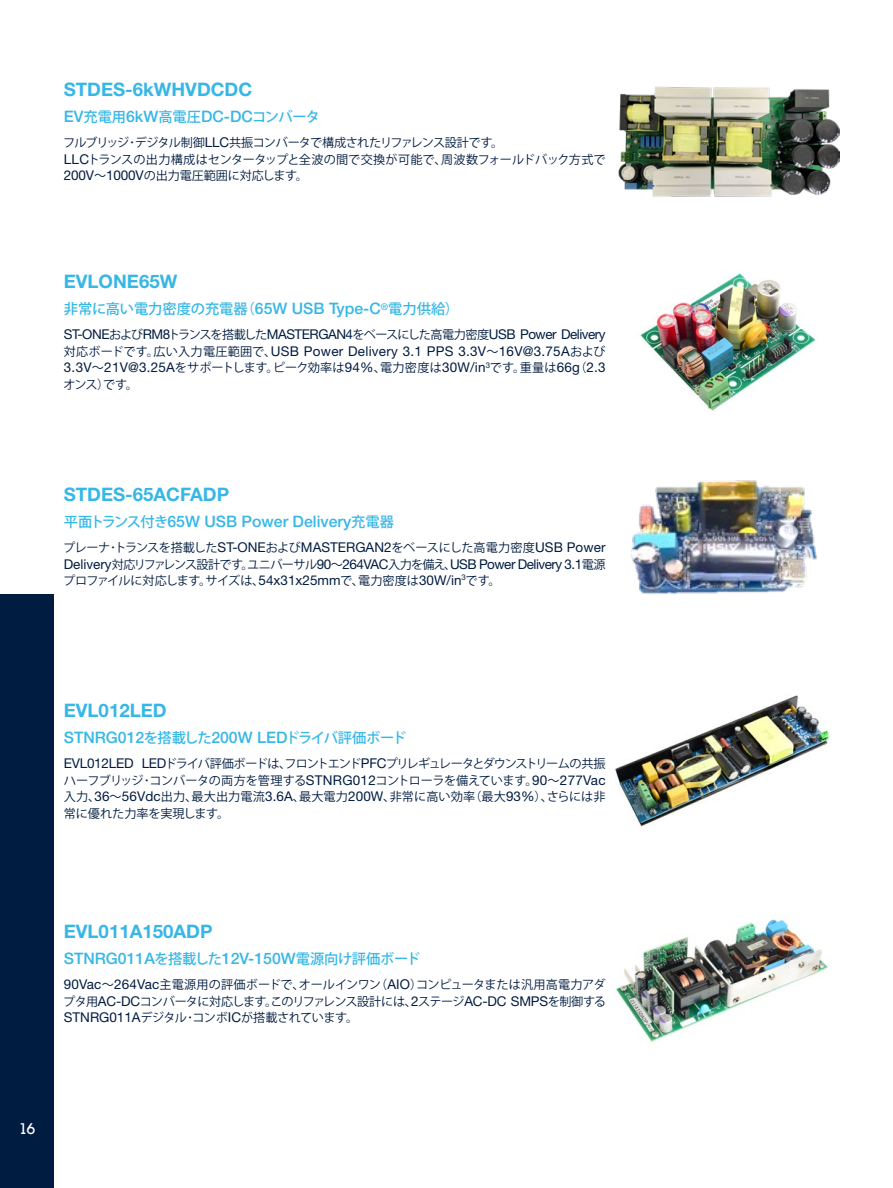
<style>
.page{position:relative;width:893px;height:1188px;background:#fff}
.page>*{position:absolute;margin:0;border:0;box-sizing:border-box;transform-origin:0 0}
.t1{font:700 18.6px "Helvetica Neue LT Std";color:#36b7e6}
.t2{font:500 15.75px "Helvetica Neue LT Std";color:#36b7e6}
.t3{font:500 15px "Lubalin Graph Std";color:#fff}
.t4{font:500 14.25px "Koz Go Pro";color:#36b7e6}
.t5{font:13.5px/16.5px "Helvetica Neue LT Std";letter-spacing:-.035em;color:#001c40}
.t6{font:12.15px/16.5px "Koz Go Pro";letter-spacing:-.02em;color:#001c40;text-align:justify}
.t7{font:12.15px/16.5px "Koz Go Pro";color:#001c40}
.t8{font:12.15px "Koz Go Pro";letter-spacing:-.04em;color:#001c40}
.s1{font-family:"Helvetica Neue LT Std";font-size:15.75px}
.s2{font-family:"Helvetica Neue LT Std";font-size:13.5px}
.s3{font-family:"Koz Go Pro";font-size:12.15px}
.s4{font-family:"Koz Go Pro";font-size:14.25px}
</style>
<div class="page">
<div style="left:0;top:594px;width:54px;height:594px;background:#001c40"></div>
<img style="left:618px;top:86px;width:221px;height:111px">
<img style="left:640px;top:273px;width:176px;height:138px">
<img style="left:631px;top:480px;width:186px;height:114px">
<img style="left:615px;top:695px;width:214px;height:131px">
<img style="left:616px;top:919px;width:212px;height:124px">
<h1 class="t1" style="left:64px;top:78px;width:190px">STDES-6kWHVDCDC</h1>
<p class="t4" style="left:64px;top:108px;width:258px"><span class="s1">EV</span>充電用<span class="s1">6kW</span>高電圧<span class="s1">DC-DC</span>コンバータ</p>
<p class="t6" style="left:63px;top:135px;width:544px;text-align:left">フルブリッジ･デジタル制御<span class="s2">LLC</span>共振コンバータで構成されたリファレンス設計です。<br><span class="s2">LLC</span>トランスの出力構成はセンタータップと全波の間で交換が可能で、周波数フォールドバック方式で<br><span class="s2">200V</span>～<span class="s2">1000V</span>の出力電圧範囲に対応します。</p>
<h1 class="t1" style="left:64px;top:270px;width:115px">EVLONE65W</h1>
<p class="t4" style="left:64px;top:300px;width:397px">非常に高い電力密度の充電器（<span class="s1">65W USB Type-C</span><sup>®</sup>電力供給）</p>
<p class="t5" style="left:64px;top:326px;width:543px">ST-ONE<span class="s3">および</span>RM8<span class="s3">トランスを搭載した</span>MASTERGAN4<span class="s3">をベースにした高電力密度</span>USB Power Delivery<span class="s3">対応ボードです。広い入力電圧範囲で、</span>USB Power Delivery 3.1 PPS 3.3V<span class="s3">～</span>16V@3.75A<span class="s3">および</span></p>
<p class="t7" style="left:64px;top:360px;width:544px"><span class="s2">3.3V</span>～<span class="s2">21V@3.25A</span>をサポートします。ピーク効率は<span class="s2">94%</span>、電力密度は<span class="s2">30W/in</span><sup>3</sup>です。重量は<span class="s2">66g</span>（<span class="s2">2.3</span>オンス）です。</p>
<h1 class="t1" style="left:64px;top:483px;width:167px">STDES-65ACFADP</h1>
<p class="t2" style="left:64px;top:512px;width:332px"><span class="s4">平面トランス付き</span>65W USB Power Delivery<span class="s4">充電器</span></p>
<p class="t8" style="left:63px;top:540px;width:544px">プレーナ･トランスを搭載した<span class="s2">ST-ONE</span>および<span class="s2">MASTERGAN2</span>をベースにした高電力密度<span class="s2">USB Power</span></p>
<p class="t5" style="left:64px;top:556px;width:543px">Delivery<span class="s3">対応リファレンス設計です。ユニバーサル</span>90<span class="s3">～</span>264VAC<span class="s3">入力を備え、</span>USB Power Delivery 3.1<span class="s3">電源</span></p>
<p class="t6" style="left:63px;top:573px;width:439px">プロファイルに対応します。サイズは、<span class="s2">54x31x25mm</span>で、電力密度は<span class="s2">30W/in</span><sup>3</sup>です。</p>
<h1 class="t1" style="left:64px;top:698px;width:104px">EVL012LED</h1>
<p class="t2" style="left:64px;top:728px;width:344px">STNRG012<span class="s4">を搭載した</span>200W LED<span class="s4">ドライバ評価ボード</span></p>
<p class="t6" style="left:64px;top:756px;width:543px"><span class="s2">EVL012LED LED</span>ドライバ評価ボードは、フロントエンド<span class="s2">PFC</span>プリレギュレータとダウンストリームの共振ハーフブリッジ･コンバータの両方を管理する<span class="s2">STNRG012</span>コントローラを備えています。<span class="s2">90</span>～<span class="s2">277Vac</span>入力、<span class="s2">36</span>～<span class="s2">56Vdc</span>出力、最大出力電流<span class="s2">3.6A</span>、最大電力<span class="s2">200W</span>、非常に高い効率（最大<span class="s2">93%</span>）、さらには非常に優れた力率を実現します。</p>
<h1 class="t1" style="left:64px;top:920px;width:150px">EVL011A150ADP</h1>
<p class="t2" style="left:64px;top:949px;width:358px">STNRG011A<span class="s4">を搭載した</span>12V-150W<span class="s4">電源向け評価ボード</span></p>
<p class="t6" style="left:63px;top:977px;width:544px"><span class="s2">90Vac</span>～<span class="s2">264Vac</span>主電源用の評価ボードで、オールインワン（<span class="s2">AIO</span>）コンピュータまたは汎用高電力アダプタ用<span class="s2">AC-DC</span>コンバータに対応します。このリファレンス設計には、<span class="s2">2</span>ステージ<span class="s2">AC-DC SMPS</span>を制御する<span class="s2">STNRG011A</span>デジタル･コンボ<span class="s2">IC</span>が搭載されています。</p>
<p class="t3" style="left:19px;top:1119px;width:18px">16</p>
</div>
